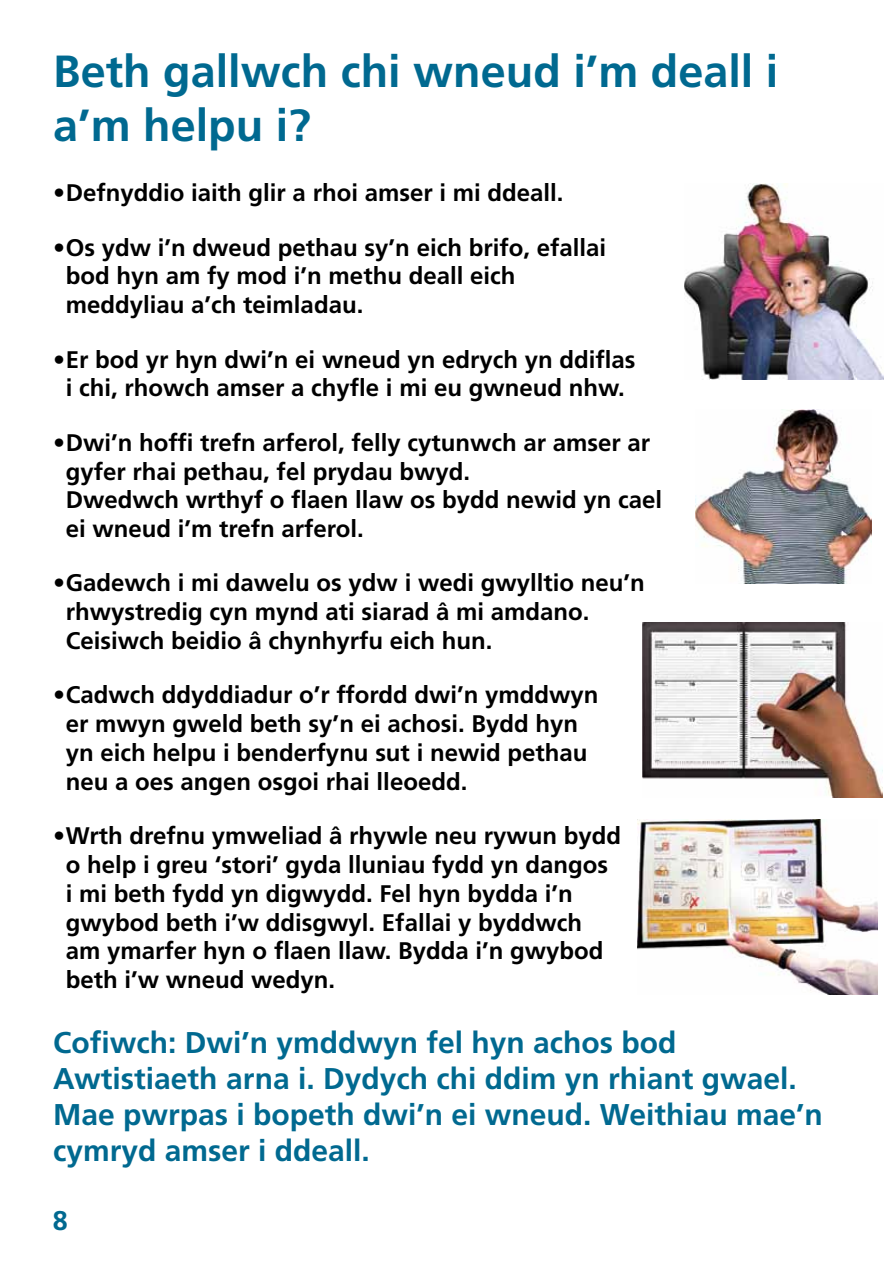
<style>
.page{position:relative;width:893px;height:1263px;background:#fff}
.page>*{position:absolute;margin:0;border:0;box-sizing:border-box;transform-origin:0 0}
.t1{font:700 45px/54px "Frutiger LT Std";color:#006990}
.t2{font:700 30px/36px "Frutiger LT Std";color:#006990}
.t3{font:700 27px "Frutiger LT Std";color:#006990}
.t4{font:700 24px/28.8px "Frutiger LT Std";color:#000}
</style>
<div class="page">
<img style="left:695px;top:409px;width:177px;height:175px">
<img style="left:684px;top:183px;width:199px;height:197px">
<img style="left:642px;top:623px;width:240px;height:174px">
<img style="left:637px;top:820px;width:241px;height:174px">
<h1 class="t1" style="left:53px;top:44px;width:727px">Beth gallwch chi wneud i’m deall i a’m helpu i?</h1>
<p class="t4" style="left:53px;top:179px;width:512px">• Defnyddio iaith glir a rhoi amser i mi ddeall.</p>
<p class="t4" style="left:66px;top:233px;width:542px;text-indent:-13px">• Os ydw i’n dweud pethau sy’n eich brifo, efallai bod hyn am fy mod i’n methu deall eich meddyliau a’ch teimladau.</p>
<p class="t4" style="left:53px;top:345px;width:584px;text-align:center">• Er bod yr hyn dwi’n ei wneud yn edrych yn ddiflas i chi, rhowch amser a chyfle i mi eu gwneud nhw.</p>
<p class="t4" style="left:66px;top:428px;width:598px;text-indent:-13px">• Dwi’n hoffi trefn arferol, felly cytunwch ar amser ar gyfer rhai pethau, fel prydau bwyd.<br>Dwedwch wrthyf o flaen llaw os bydd newid yn cael ei wneud i’m trefn arferol.</p>
<p class="t4" style="left:66px;top:569px;width:580px;text-indent:-13px">• Gadewch i mi dawelu os ydw i wedi gwylltio neu’n rhwystredig cyn mynd ati siarad â mi amdano.<br>Ceisiwch beidio â chynhyrfu eich hun.</p>
<p class="t4" style="left:66px;top:681px;width:534px;text-indent:-13px">• Cadwch ddyddiadur o’r ffordd dwi’n ymddwyn er mwyn gweld beth sy’n ei achosi. Bydd hyn yn eich helpu i benderfynu sut i newid pethau neu a oes angen osgoi rhai lleoedd.</p>
<p class="t4" style="left:66px;top:821px;width:557px;text-indent:-13px">• Wrth drefnu ymweliad â rhywle neu rywun bydd o help i greu ‘stori’ gyda lluniau fydd yn dangos<br>i mi beth fydd yn digwydd. Fel hyn bydda i’n gwybod beth i’w ddisgwyl. Efallai y byddwch am ymarfer hyn o flaen llaw. Bydda i’n gwybod beth i’w wneud wedyn.</p>
<p class="t2" style="left:53px;top:1025px;width:771px">Cofiwch: Dwi’n ymddwyn fel hyn achos bod Awtistiaeth arna i. Dydych chi ddim yn rhiant gwael.<br>Mae pwrpas i bopeth dwi’n ei wneud. Weithiau mae’n cymryd amser i ddeall.</p>
<p class="t3" style="left:53px;top:1205px;width:17px">8</p>
</div>
